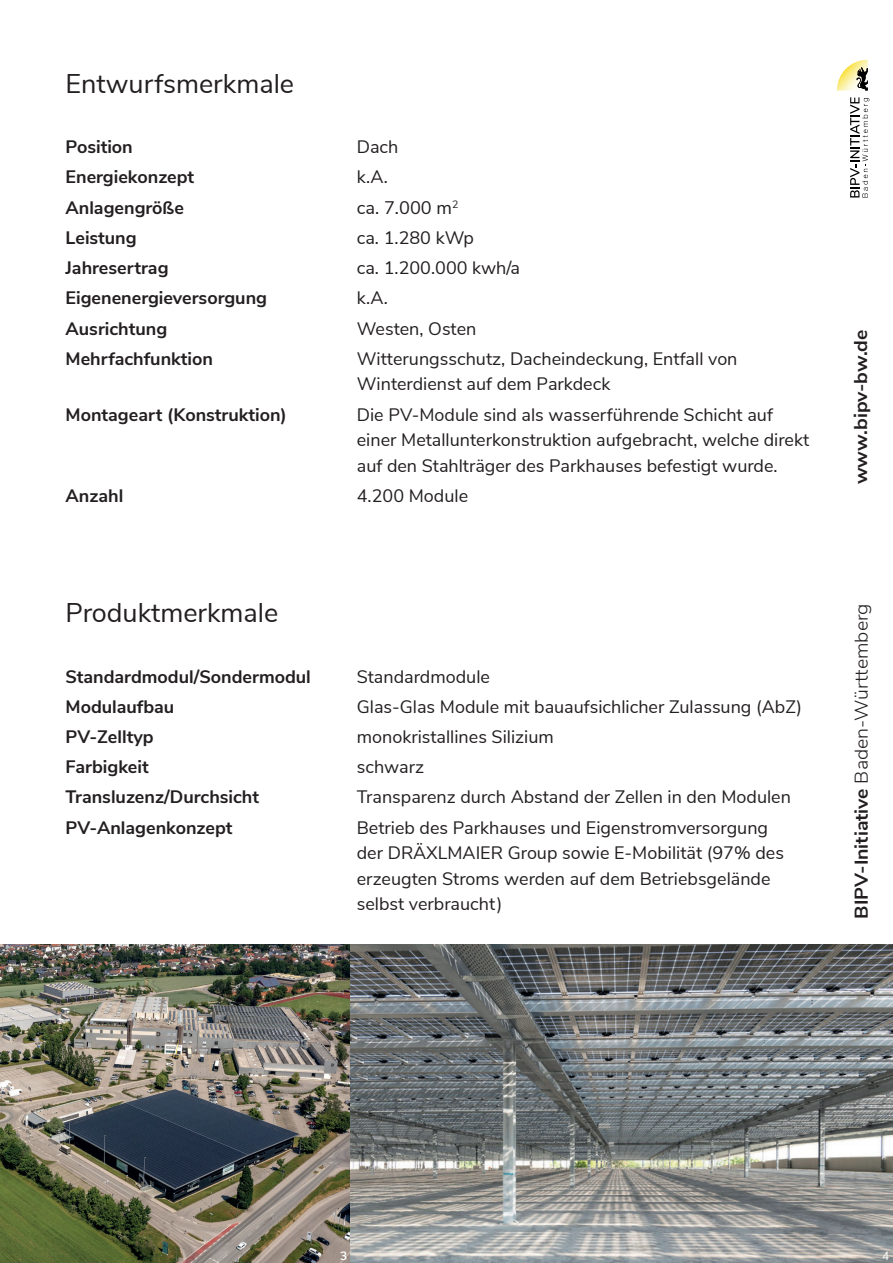
<style>
.page{position:relative;width:893px;height:1263px;background:#fff}
.page>*{position:absolute;margin:0;border:0;box-sizing:border-box;transform-origin:0 0}
.t1{font:27px "Nunito Sans";color:#231f20}
.t2{font:300 18.45px "Nunito Sans";color:#231f20;scale:1.05 1}
.t3{font:700 18.45px "Nunito Sans";color:#231f20;scale:1.05 1}
.t4{font:18.15px "Nunito Sans";color:#231f20}
.t5{font:18px/25.5px "Nunito Sans";color:#231f20}
.t6{font:700 18px "Nunito Sans";color:#231f20}
.t7{font:700 12px "Nunito Sans";color:#fff}
.t8{font:12px "Nunito Sans";color:#fff}
.s1{font-weight:700}
</style>
<div class="page">
<svg style="left:850px;top:97px;width:19px;height:100px"></svg>
<svg style="left:837px;top:60px;width:31px;height:31px"></svg>
<img style="left:0;top:944px;width:893px;height:319px">
<h1 class="t1" style="left:66px;top:64px;width:230px">Entwurfsmerkmale</h1>
<p class="t6" style="left:66px;top:134px;width:69px">Position</p>
<p class="t5" style="left:357px;top:133px;width:43px">Dach</p>
<p class="t6" style="left:66px;top:164px;width:130px">Energiekonzept</p>
<p class="t5" style="left:357px;top:163px;width:33px">k.A.</p>
<p class="t6" style="left:66px;top:194px;width:120px">Anlagengröße</p>
<p class="t4" style="left:357px;top:194px;width:103px">ca. 7.000 m<sup>2</sup></p>
<p class="t6" style="left:66px;top:225px;width:73px">Leistung</p>
<p class="t5" style="left:357px;top:224px;width:119px">ca. 1.280 kWp</p>
<p class="t6" style="left:66px;top:255px;width:105px">Jahresertrag</p>
<p class="t5" style="left:357px;top:254px;width:165px">ca. 1.200.000 kwh/a</p>
<p class="t6" style="left:66px;top:285px;width:203px">Eigenenergieversorgung</p>
<p class="t5" style="left:357px;top:284px;width:33px">k.A.</p>
<p class="t6" style="left:66px;top:315px;width:103px">Ausrichtung</p>
<p class="t5" style="left:357px;top:314px;width:121px">Westen, Osten</p>
<p class="t6" style="left:66px;top:345px;width:149px">Mehrfachfunktion</p>
<p class="t5" style="left:357px;top:345px;width:382px">Witterungsschutz, Dacheindeckung, Entfall von<br>Winterdienst auf dem Parkdeck</p>
<p class="t6" style="left:66px;top:401px;width:223px">Montageart (Konstruktion)</p>
<p class="t5" style="left:357px;top:400px;width:454px">Die PV-Module sind als wasserführende Schicht auf einer Metallunterkonstruktion aufgebracht, welche direkt auf den Stahlträger des Parkhauses befestigt wurde.</p>
<p class="t6" style="left:66px;top:482px;width:59px">Anzahl</p>
<p class="t5" style="left:357px;top:482px;width:113px">4.200 Module</p>
<h1 class="t1" style="left:66px;top:593px;width:214px">Produktmerkmale</h1>
<p class="t6" style="left:66px;top:663px;width:247px">Standardmodul/Sondermodul</p>
<p class="t5" style="left:357px;top:662px;width:135px">Standardmodule</p>
<p class="t6" style="left:66px;top:693px;width:110px">Modulaufbau</p>
<p class="t5" style="left:357px;top:693px;width:447px">Glas-Glas Module mit bauaufsichlicher Zulassung (AbZ)</p>
<p class="t6" style="left:66px;top:724px;width:90px">PV-Zelltyp</p>
<p class="t5" style="left:357px;top:723px;width:199px">monokristallines Silizium</p>
<p class="t6" style="left:66px;top:754px;width:85px">Farbigkeit</p>
<p class="t5" style="left:357px;top:753px;width:69px">schwarz</p>
<p class="t6" style="left:66px;top:784px;width:195px">Transluzenz/Durchsicht</p>
<p class="t5" style="left:357px;top:783px;width:436px">Transparenz durch Abstand der Zellen in den Modulen</p>
<p class="t6" style="left:66px;top:814px;width:168px">PV-Anlagenkonzept</p>
<p class="t5" style="left:357px;top:813px;width:429px">Betrieb des Parkhauses und Eigenstromversorgung der DRÄXLMAIER Group sowie E-Mobilität (97% des erzeugten Stroms werden auf dem Betriebsgelände selbst verbraucht)</p>
<p class="t3" style="left:847px;top:484px;width:149px;rotate:-90deg">www.bipv-bw.de</p>
<p class="t2" style="left:848px;top:918px;width:302px;rotate:-90deg"><span class="s1">BIPV-Initiative</span> Baden-Württemberg</p>
<p class="t7" style="left:340px;top:1247px;width:9px">3</p>
<p class="t8" style="left:882px;top:1247px;width:9px">4</p>
</div>
